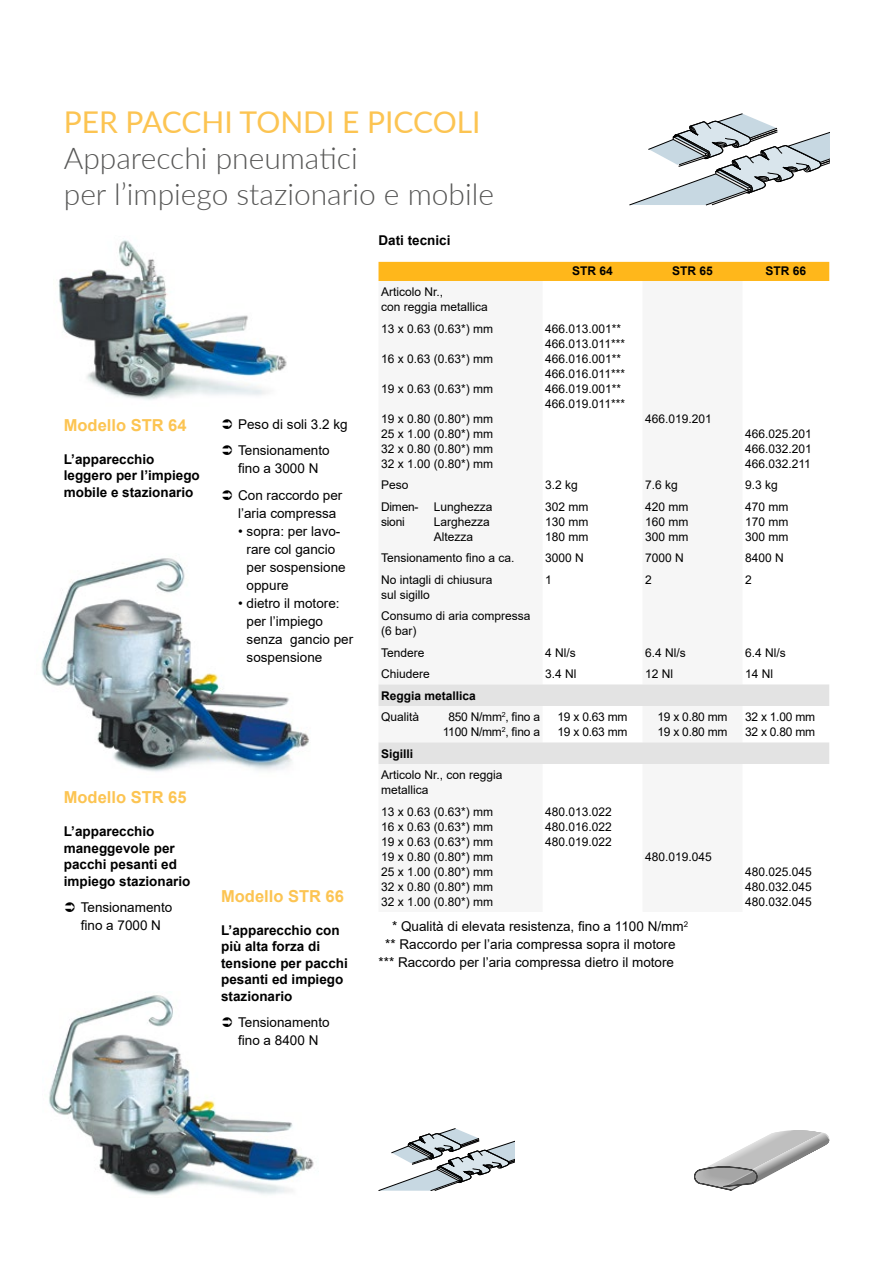
<style>
.page{position:relative;width:893px;height:1263px;background:#fff}
.page>*{position:absolute;margin:0;border:0;box-sizing:border-box;transform-origin:0 0}
.t1{font:300 30px/36px "Lato";color:#575756}
.t2{font:30px "Lato";color:#fcc452}
.t3{font:700 16.5px "Arial";color:#fcc452}
.t4{font:13.5px/18px "Arial";color:#000}
.t5{font:700 13.5px/16.5px "Arial";color:#000}
.t6{font:12px/15px "Arial";color:#000;text-align:justify}
.t7{font:12px/15px "Arial";letter-spacing:-.02em;color:#000}
.t8{font:700 12px "Arial";color:#000}
</style>
<div class="page">
<img style="left:49px;top:995px;width:265px;height:201px">
<img style="left:41px;top:558px;width:268px;height:214px">
<svg style="left:629px;top:113px;width:200px;height:92px"></svg>
<svg style="left:694px;top:1130px;width:135px;height:61px"></svg>
<img style="left:58px;top:240px;width:229px;height:160px">
<svg style="left:378px;top:1128px;width:136px;height:63px"></svg>
<div style="left:378px;top:262px;width:451px;height:19px;background:#ffb71b"></div>
<svg style="left:378px;top:684px;width:451px;height:80px"></svg>
<svg style="left:223px;top:1017px;width:9px;height:10px"></svg>
<h1 class="t2" style="left:64px;top:101px;width:418px">PER PACCHI TONDI E PICCOLI</h1>
<h1 class="t1" style="left:64px;top:139px;width:432px">Apparecchi pneumatici<br>per l’impiego stazionario e mobile</h1>
<h2 class="t3" style="left:64px;top:413px;width:124px">Modello STR 64</h2>
<p class="t5" style="left:64px;top:451px;width:138px">L’apparecchio leggero per l’impiego mobile e stazionario</p>
<p class="t4" style="left:238px;top:411px;width:111px;line-height:26.5px">Peso di soli 3.2 kg<br>Tensionamento</p>
<p class="t4" style="left:238px;top:455px;width:106px;line-height:26.5px">fino a 3000 N<br>Con raccordo per</p>
<p class="t4" style="left:238px;top:504px;width:100px">l’aria compressa</p>
<p class="t4" style="left:247px;top:522px;width:101px;text-indent:-9px">• sopra: per lavo&shy;rare col gancio per sospensione oppure</p>
<p class="t4" style="left:247px;top:594px;width:108px;text-indent:-9px">• dietro il motore: per l’impiego senza gancio per sospensione</p>
<h2 class="t3" style="left:64px;top:785px;width:124px">Modello STR 65</h2>
<p class="t5" style="left:64px;top:823px;width:128px">L’apparecchio maneggevole per pacchi pesanti ed impiego stazionario</p>
<p class="t4" style="left:81px;top:898px;width:93px">Tensionamento fino a 7000 N</p>
<h2 class="t3" style="left:221px;top:884px;width:124px">Modello STR 66</h2>
<p class="t5" style="left:221px;top:922px;width:128px">L’apparecchio con più alta forza di tensione per pacchi pesanti ed impiego stazionario</p>
<p class="t4" style="left:238px;top:1013px;width:93px">Tensionamento fino a 8400 N</p>
<p class="t5" style="left:378px;top:232px;width:74px">Dati tecnici</p>
<p class="t6" style="left:381px;top:284px;width:108px">Articolo Nr.,<br>con reggia metallica</p>
<p class="t6" style="left:381px;top:321px;width:114px">13 x 0.63 (0.63*) mm</p>
<p class="t6" style="left:381px;top:351px;width:114px">16 x 0.63 (0.63*) mm</p>
<p class="t6" style="left:381px;top:381px;width:114px">19 x 0.63 (0.63*) mm</p>
<p class="t6" style="left:381px;top:411px;width:114px">19 x 0.80 (0.80*) mm 25 x 1.00 (0.80*) mm 32 x 0.80 (0.80*) mm 32 x 1.00 (0.80*) mm</p>
<p class="t8" style="left:572px;top:262px;width:42px">STR 64</p>
<p class="t8" style="left:672px;top:262px;width:42px">STR 65</p>
<p class="t8" style="left:765px;top:262px;width:42px">STR 66</p>
<p class="t6" style="left:545px;top:321px;width:81px;text-align:left">466.013.001**<br>466.013.011***<br>466.016.001**<br>466.016.011***<br>466.019.001**<br>466.019.011***</p>
<p class="t6" style="left:645px;top:411px;width:68px">466.019.201</p>
<p class="t6" style="left:745px;top:426px;width:68px">466.025.201<br>466.032.201<br>466.032.211</p>
<p class="t6" style="left:381px;top:477px;width:29px">Peso</p>
<p class="t6" style="left:545px;top:477px;width:34px">3.2 kg</p>
<p class="t6" style="left:645px;top:477px;width:34px">7.6 kg</p>
<p class="t6" style="left:745px;top:477px;width:34px">9.3 kg</p>
<p class="t7" style="left:381px;top:499px;width:39px">Dimen&shy;sioni</p>
<p class="t6" style="left:434px;top:499px;width:60px;text-align:left">Lunghezza<br>Larghezza<br>Altezza</p>
<p class="t6" style="left:545px;top:499px;width:45px">302 mm 130 mm 180 mm</p>
<p class="t6" style="left:645px;top:499px;width:45px">420 mm 160 mm 300 mm</p>
<p class="t6" style="left:745px;top:499px;width:45px">470 mm 170 mm 300 mm</p>
<p class="t6" style="left:381px;top:550px;width:135px">Tensionamento fino a ca.</p>
<p class="t6" style="left:545px;top:550px;width:40px">3000 N</p>
<p class="t6" style="left:645px;top:550px;width:40px">7000 N</p>
<p class="t6" style="left:745px;top:550px;width:40px">8400 N</p>
<p class="t6" style="left:381px;top:572px;width:113px">No intagli di chiusura sul sigillo</p>
<p class="t6" style="left:545px;top:572px;width:8px">1</p>
<p class="t6" style="left:645px;top:572px;width:8px">2</p>
<p class="t6" style="left:745px;top:572px;width:8px">2</p>
<p class="t6" style="left:381px;top:608px;width:151px">Consumo di aria compressa (6 bar)</p>
<p class="t6" style="left:381px;top:645px;width:45px">Tendere</p>
<p class="t6" style="left:545px;top:645px;width:32px">4 Nl/s</p>
<p class="t6" style="left:645px;top:645px;width:42px">6.4 Nl/s</p>
<p class="t6" style="left:745px;top:645px;width:42px">6.4 Nl/s</p>
<p class="t6" style="left:381px;top:666px;width:50px">Chiudere</p>
<p class="t6" style="left:545px;top:666px;width:33px">3.4 Nl</p>
<p class="t6" style="left:645px;top:666px;width:30px">12 Nl</p>
<p class="t6" style="left:745px;top:666px;width:30px">14 Nl</p>
<p class="t8" style="left:381px;top:687px;width:96px">Reggia metallica</p>
<p class="t6" style="left:381px;top:709px;width:40px">Qualità</p>
<p class="t7" style="left:443px;top:709px;width:99px;text-align:center">850 N/mm<sup>2</sup>, fino a<br>1100 N/mm<sup>2</sup>, fino a</p>
<p class="t7" style="left:557px;top:709px;width:72px">19 x 0.63 mm<br>19 x 0.63 mm</p>
<p class="t7" style="left:657px;top:709px;width:72px">19 x 0.80 mm<br>19 x 0.80 mm</p>
<p class="t7" style="left:745px;top:709px;width:72px">32 x 1.00 mm<br>32 x 0.80 mm</p>
<p class="t8" style="left:381px;top:745px;width:34px">Sigilli</p>
<p class="t6" style="left:381px;top:767px;width:123px">Articolo Nr., con reggia metallica</p>
<p class="t6" style="left:381px;top:804px;width:114px">13 x 0.63 (0.63*) mm 16 x 0.63 (0.63*) mm 19 x 0.63 (0.63*) mm 19 x 0.80 (0.80*) mm 25 x 1.00 (0.80*) mm 32 x 0.80 (0.80*) mm 32 x 1.00 (0.80*) mm</p>
<p class="t6" style="left:545px;top:804px;width:68px">480.013.022<br>480.016.022<br>480.019.022</p>
<p class="t6" style="left:645px;top:849px;width:68px">480.019.045</p>
<p class="t6" style="left:745px;top:864px;width:68px">480.025.045<br>480.032.045<br>480.032.045</p>
<p class="t4" style="left:392px;top:917px;width:298px">* Qualità di elevata resistenza, fino a 1100 N/mm<sup>2</sup></p>
<p class="t4" style="left:385px;top:935px;width:292px">** Raccordo per l’aria compressa sopra il motore</p>
<p class="t4" style="left:378px;top:953px;width:297px">*** Raccordo per l’aria compressa dietro il motore</p>
</div>
